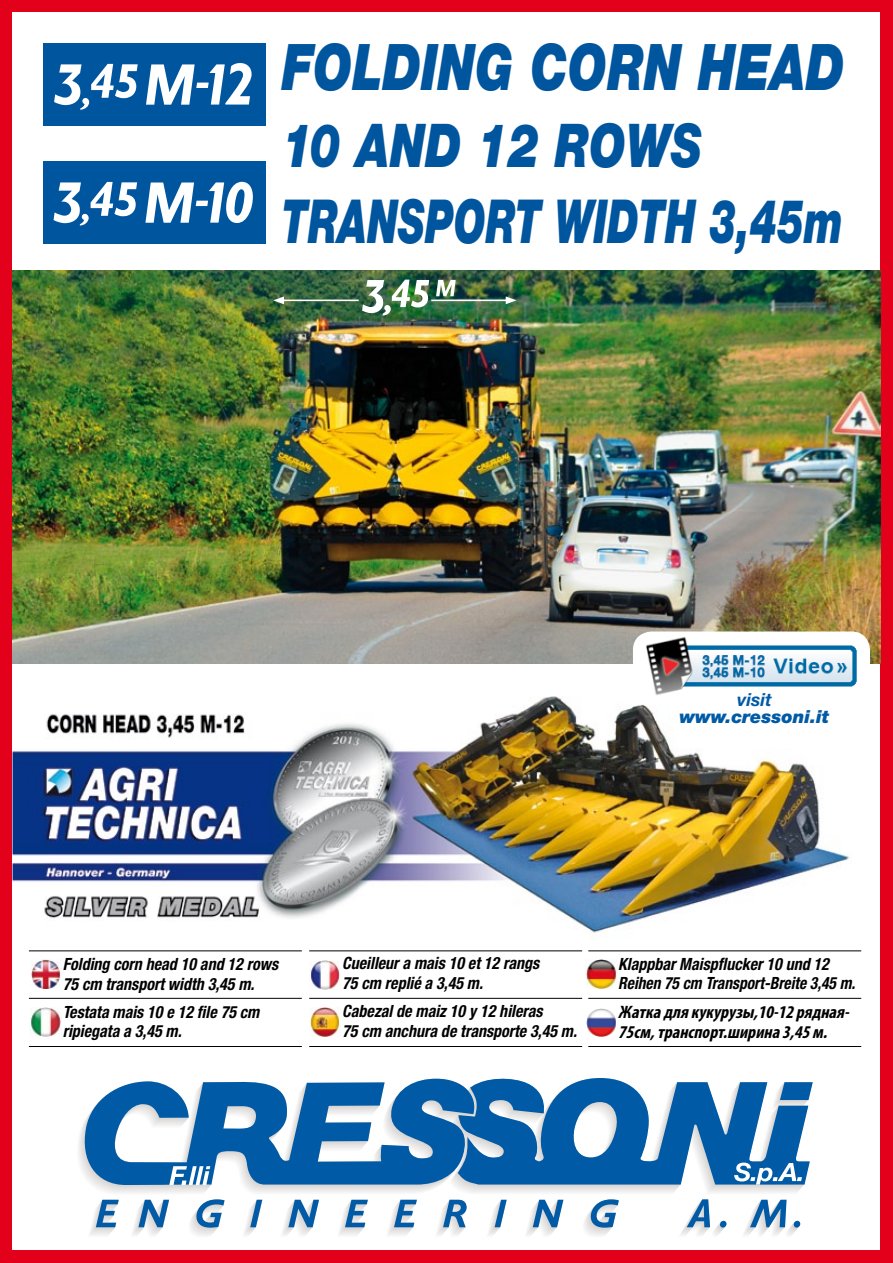
<style>
.page{position:relative;width:893px;height:1263px;background:#e2001a}
.page>*{position:absolute;margin:0;border:0;box-sizing:border-box;transform-origin:0 0}
.t1{font:italic 900 64.35px "Helvetica Neue LT Std";color:#00559f;scale:.77 1}
.t2{font:italic 900 60.75px "Helvetica Neue LT Std";color:#00559f;scale:.67 1}
.t3{font:italic 900 60.45px "Helvetica Neue LT Std";color:#00559f;scale:.77 1}
.t4{font:italic 700 condensed 18px/19.6px "Myriad Pro";color:#000}
.t5{font:italic 900 18px "Helvetica Neue LT Std";color:#005aa5}
.t6{font:italic 700 18px "Helvetica Neue LT Std";color:#005aa5}
.t7{font:italic 700 condensed 16.8px/19.6px "Helvetica Neue LT Std";color:#000;scale:.95 1}
</style>
<div class="page">
<div style="left:13px;top:13px;width:867px;height:1237px;background:#fff"></div>
<img style="left:13px;top:270px;width:867px;height:393px">
<svg style="left:91px;top:1185px;width:713px;height:43px"></svg>
<svg style="left:96px;top:1199px;width:704px;height:28px"></svg>
<svg style="left:80px;top:1078px;width:733px;height:107px;fill:#005aa5"></svg>
<div style="left:43px;top:43px;width:222px;height:83px;background:#00559f"></div>
<svg style="left:54px;top:64px;width:84px;height:46px"></svg>
<svg style="left:146px;top:63px;width:106px;height:42px"></svg>
<div style="left:43px;top:161px;width:222px;height:83px;background:#00559f"></div>
<svg style="left:54px;top:182px;width:83px;height:44px"></svg>
<svg style="left:145px;top:182px;width:108px;height:41px"></svg>
<hr style="left:281px;top:300px;width:78px;height:1px;background:#fff">
<svg style="left:273px;top:296px;width:11px;height:8px"></svg>
<hr style="left:431px;top:300px;width:77px;height:1px;background:#fff">
<svg style="left:506px;top:296px;width:10px;height:8px"></svg>
<img style="left:362px;top:280px;width:67px;height:36px">
<svg style="left:436px;top:280px;width:20px;height:16px"></svg>
<img style="left:13px;top:696px;width:839px;height:237px">
<div style="left:634px;top:632px;width:235px;height:69px;background:#fff;border-radius:18px"></div>
<div style="left:633px;top:631px;width:237px;height:71px;border:2px solid #fff;border-radius:18px"></div>
<img style="left:641px;top:636px;width:216px;height:59px">
<hr style="left:29px;top:1046px;width:273px;height:1px;background:#000">
<hr style="left:309px;top:1046px;width:273px;height:1px;background:#000">
<hr style="left:588px;top:1046px;width:273px;height:1px;background:#000">
<hr style="left:29px;top:950px;width:273px;height:1px;background:#000">
<hr style="left:309px;top:950px;width:273px;height:1px;background:#000">
<hr style="left:588px;top:950px;width:273px;height:1px;background:#000">
<hr style="left:29px;top:998px;width:273px;height:1px;background:#000">
<hr style="left:309px;top:998px;width:273px;height:1px;background:#000">
<hr style="left:588px;top:998px;width:273px;height:1px;background:#000">
<img style="left:31px;top:959px;width:31px;height:29px">
<img style="left:30px;top:1007px;width:31px;height:29px">
<img style="left:309px;top:1007px;width:32px;height:29px">
<img style="left:310px;top:960px;width:31px;height:29px">
<img style="left:586px;top:1008px;width:30px;height:29px">
<img style="left:586px;top:960px;width:31px;height:28px">
<h1 class="t1" style="left:282px;top:28px;width:732px">FOLDING CORN HEAD</h1>
<h3 class="t3" style="left:282px;top:108px;width:547px">10 AND 12 ROWS</h3>
<h2 class="t2" style="left:282px;top:184px;width:839px">TRANSPORT WIDTH 3,45m</h2>
<p class="t6" style="left:737px;top:688px;width:36px">visit</p>
<p class="t5" style="left:679px;top:705px;width:151px">www.cressoni.it</p>
<p class="t7" style="left:63px;top:954px;width:228px">Folding corn head 10 and 12 rows<br>75 cm transport width 3,45 m.</p>
<p class="t7" style="left:63px;top:1002px;width:209px">Testata mais 10 e 12 file 75 cm ripiegata a 3,45 m.</p>
<p class="t7" style="left:342px;top:954px;width:209px">Cueilleur a mais 10 et 12 rangs<br>75 cm replié a 3,45 m.</p>
<p class="t7" style="left:342px;top:1001px;width:249px">Cabezal de maiz 10 y 12 hileras<br>75 cm anchura de transporte 3,45 m.</p>
<p class="t7" style="left:618px;top:954px;width:251px">Klappbar Maispflucker 10 und 12<br>Reihen 75 cm Transport-Breite 3,45 m.</p>
<p class="t4" style="left:618px;top:1002px;width:237px">Жаткадлякукурузы,10-12рядная-<br>75см,транспорт.ширина3,45м.</p>
</div>
